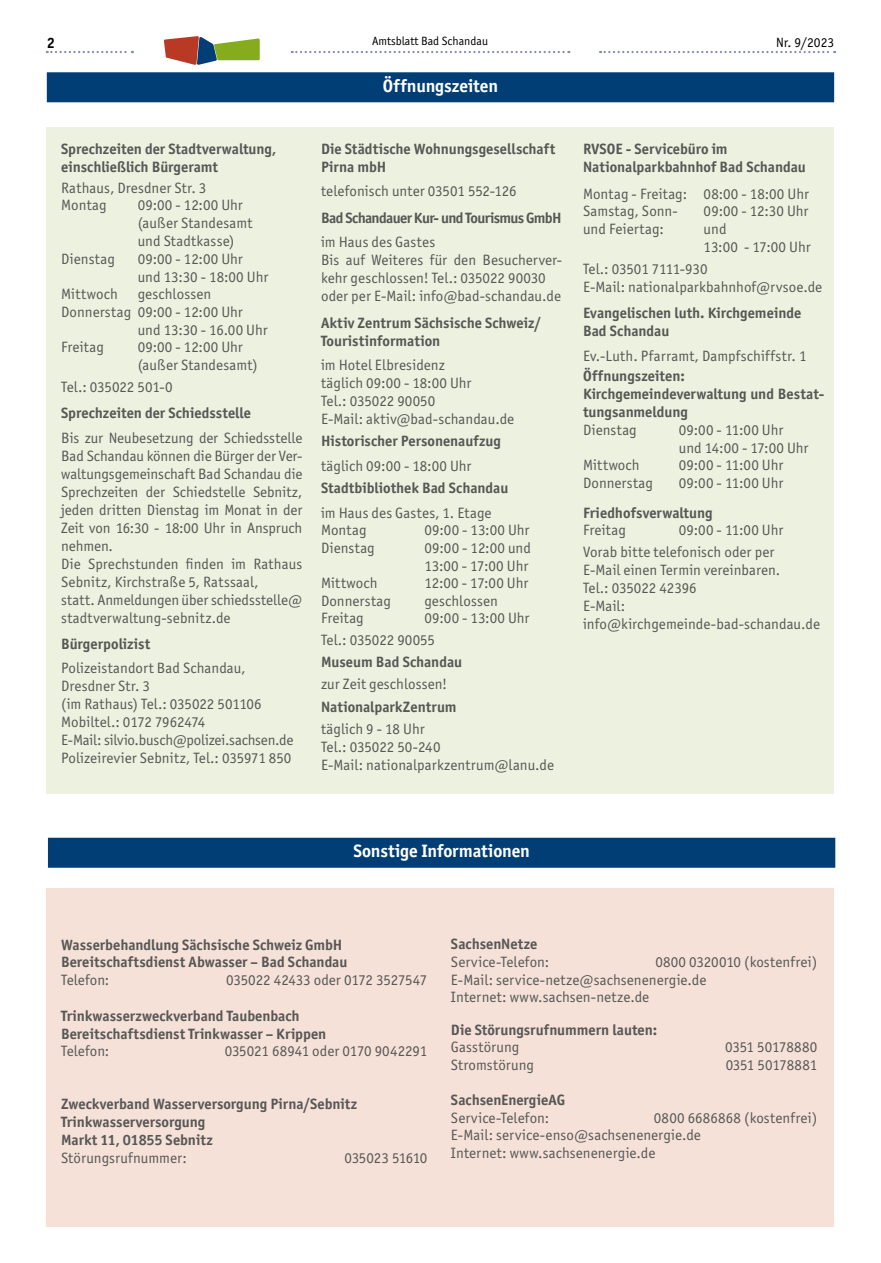
<style>
.page{position:relative;width:881px;height:1263px;background:#fff}
.page>*{position:absolute;margin:0;border:0;box-sizing:border-box;transform-origin:0 0}
.t1{font:700 18px "Officina San ITC";letter-spacing:-.005em;color:#fff}
.t2{font:15px/18px "Officina San ITC";letter-spacing:.005em;color:#575756}
.t3{font:700 15px/18px "Officina San ITC";color:#575756}
.t4{font:700 15px "Officina San ITC";letter-spacing:-.045em;color:#575756}
.t5{font:15px "Officina San ITC";letter-spacing:-.015em;color:#575756}
.t6{font:15px "Officina San ITC";letter-spacing:-.02em;color:#575756}
.t7{font:700 15px "Officina San ITC";color:#000}
.t8{font:13.5px "Officina San ITC";color:#000}
.t9{font:12px "Officina San ITC";color:#000}
</style>
<div class="page">
<svg style="left:291px;top:51px;width:278px;height:2px"></svg>
<svg style="left:47px;top:51px;width:86px;height:2px"></svg>
<svg style="left:600px;top:51px;width:234px;height:2px"></svg>
<svg style="left:164px;top:36px;width:95px;height:29px"></svg>
<div style="left:47px;top:72px;width:786px;height:30px;background:#003e75"></div>
<div style="left:48px;top:838px;width:787px;height:30px;background:#003e75"></div>
<div style="left:47px;top:889px;width:786px;height:338px;background:#f5e1d8"></div>
<div style="left:47px;top:128px;width:786px;height:666px;background:#edf2e0"></div>
<p class="t7" style="left:47px;top:34px;width:10px">2</p>
<p class="t9" style="left:372px;top:34px;width:117px">Amtsblatt Bad Schandau</p>
<p class="t8" style="left:775px;top:34px;width:60px">Nr. 9/2023</p>
<p class="t1" style="left:383px;top:74px;width:117px">Öffnungszeiten</p>
<p class="t3" style="left:61px;top:140px;width:217px">Sprechzeiten der Stadtverwaltung, einschließlich Bürgeramt</p>
<p class="t2" style="left:61px;top:179px;width:147px;line-height:17.5px">Rathaus, Dresdner Str. 3<br>Montag</p>
<p class="t2" style="left:138px;top:196px;width:116px">09:00 - 12:00 Uhr (außer Standesamt und Stadtkasse)</p>
<p class="t2" style="left:61px;top:249px;width:55px">Dienstag</p>
<p class="t2" style="left:138px;top:249px;width:132px">09:00 - 12:00 Uhr und 13:30 - 18:00 Uhr</p>
<p class="t2" style="left:61px;top:285px;width:58px">Mittwoch</p>
<p class="t2" style="left:138px;top:285px;width:75px">geschlossen</p>
<p class="t2" style="left:61px;top:303px;width:183px">Donnerstag 09:00 - 12:00 Uhr</p>
<p class="t2" style="left:138px;top:321px;width:131px">und 13:30 - 16.00 Uhr</p>
<p class="t2" style="left:61px;top:338px;width:44px">Freitag</p>
<p class="t2" style="left:138px;top:338px;width:121px">09:00 - 12:00 Uhr (außer Standesamt)</p>
<p class="t2" style="left:61px;top:377px;width:113px">Tel.: 035022 501-0</p>
<p class="t3" style="left:61px;top:404px;width:191px">Sprechzeiten der Schiedsstelle</p>
<p class="t2" style="left:61px;top:428px;width:242px">Bis zur Neubesetzung der Schiedsstelle Bad Schandau können die Bürger der Ver&shy;waltungsgemeinschaft Bad Schandau die Sprechzeiten der Schiedstelle Sebnitz, jeden dritten Dienstag im Monat in der Zeit von 16:30 - 18:00 Uhr in Anspruch nehmen.<br>Die Sprechstunden finden im Rathaus Sebnitz, Kirchstraße 5, Ratssaal,<br>statt. Anmeldungen über schiedsstelle@ stadtverwaltung-sebnitz.de</p>
<p class="t3" style="left:61px;top:635px;width:91px">Bürgerpolizist</p>
<p class="t2" style="left:61px;top:659px;width:233px">Polizeistandort Bad Schandau,<br>Dresdner Str. 3<br>(im Rathaus) Tel.: 035022 501106<br>Mobiltel.: 0172 7962474<br>E-Mail: silvio.busch@polizei.sachsen.de<br>Polizeirevier Sebnitz, Tel.: 035971 850</p>
<p class="t3" style="left:321px;top:140px;width:236px">Die Städtische Wohnungsgesellschaft<br>Pirna mbH</p>
<p class="t2" style="left:321px;top:182px;width:197px">telefonisch unter 03501 552-126</p>
<p class="t4" style="left:321px;top:208px;width:242px">Bad Schandauer Kur- und Tourismus GmbH</p>
<p class="t2" style="left:321px;top:233px;width:242px">im Haus des Gastes<br>Bis auf Weiteres für den Besucherver&shy;kehr geschlossen! Tel.: 035022 90030 oder per E-Mail: info@bad-schandau.de</p>
<p class="t3" style="left:321px;top:313px;width:221px">Aktiv Zentrum Sächsische Schweiz/<br>Touristinformation</p>
<p class="t2" style="left:321px;top:356px;width:194px">im Hotel Elbresidenz<br>täglich 09:00 - 18:00 Uhr<br>Tel.: 035022 90050<br>E-Mail: aktiv@bad-schandau.de</p>
<p class="t3" style="left:321px;top:432px;width:181px">Historischer Personenaufzug</p>
<p class="t2" style="left:321px;top:456px;width:152px">täglich 09:00 - 18:00 Uhr</p>
<p class="t3" style="left:321px;top:479px;width:189px">Stadtbibliothek Bad Schandau</p>
<p class="t2" style="left:321px;top:504px;width:172px;line-height:17.5px">im Haus des Gastes, 1. Etage<br>Montag</p>
<p class="t2" style="left:424px;top:521px;width:107px">09:00 - 13:00 Uhr</p>
<p class="t2" style="left:321px;top:539px;width:55px">Dienstag</p>
<p class="t2" style="left:424px;top:539px;width:108px">09:00 - 12:00 und<br>13:00 - 17:00 Uhr</p>
<p class="t2" style="left:321px;top:574px;width:58px">Mittwoch</p>
<p class="t2" style="left:424px;top:574px;width:105px">12:00 - 17:00 Uhr</p>
<p class="t2" style="left:321px;top:592px;width:71px">Donnerstag</p>
<p class="t2" style="left:424px;top:592px;width:75px">geschlossen</p>
<p class="t2" style="left:321px;top:609px;width:44px">Freitag</p>
<p class="t2" style="left:321px;top:608px;width:210px;line-height:21.3px;text-indent:103px">09:00 - 13:00 Uhr<br>Tel.: 035022 90055</p>
<p class="t3" style="left:321px;top:653px;width:143px">Museum Bad Schandau</p>
<p class="t2" style="left:321px;top:675px;width:128px">zur Zeit geschlossen!</p>
<p class="t3" style="left:321px;top:697px;width:137px">NationalparkZentrum</p>
<p class="t2" style="left:321px;top:720px;width:234px">täglich 9 - 18 Uhr<br>Tel.: 035022 50-240<br>E-Mail: nationalparkzentrum@lanu.de</p>
<p class="t3" style="left:583px;top:139px;width:224px">RVSOE - Servicebüro im<br>Nationalparkbahnhof Bad Schandau</p>
<p class="t2" style="left:583px;top:185px;width:227px">Montag - Freitag: 08:00 - 18:00 Uhr<br>Samstag, Sonn-<br>und Feiertag:</p>
<p class="t2" style="left:703px;top:202px;width:108px">09:00 - 12:30 Uhr und<br>13:00 - 17:00 Uhr</p>
<p class="t2" style="left:583px;top:259px;width:240px">Tel.: 03501 7111-930<br>E-Mail: nationalparkbahnhof@rvsoe.de</p>
<p class="t3" style="left:583px;top:304px;width:220px">Evangelischen luth. Kirchgemeinde<br>Bad Schandau</p>
<p class="t2" style="left:583px;top:346px;width:225px">Ev.-Luth. Pfarramt, Dampfschiffstr. 1</p>
<p class="t3" style="left:583px;top:367px;width:242px">Öffnungszeiten:<br>Kirchgemeindeverwaltung und Bestat&shy;tungsanmeldung</p>
<p class="t2" style="left:583px;top:420px;width:55px">Dienstag</p>
<p class="t2" style="left:678px;top:420px;width:131px">09:00 - 11:00 Uhr und 14:00 - 17:00 Uhr</p>
<p class="t2" style="left:583px;top:456px;width:58px">Mittwoch</p>
<p class="t2" style="left:678px;top:456px;width:106px">09:00 - 11:00 Uhr</p>
<p class="t2" style="left:583px;top:474px;width:71px">Donnerstag</p>
<p class="t2" style="left:678px;top:474px;width:106px">09:00 - 11:00 Uhr</p>
<p class="t3" style="left:583px;top:504px;width:131px">Friedhofsverwaltung</p>
<p class="t2" style="left:583px;top:521px;width:44px">Freitag</p>
<p class="t2" style="left:583px;top:520px;width:202px;line-height:21.3px;text-indent:96px">09:00 - 11:00 Uhr<br>Vorab bitte telefonisch oder per</p>
<p class="t2" style="left:583px;top:561px;width:238px">E-Mail einen Termin vereinbaren.<br>Tel.: 035022 42396<br>E-Mail: info@kirchgemeinde-bad-schandau.de</p>
<p class="t1" style="left:353px;top:840px;width:178px">Sonstige Informationen</p>
<p class="t3" style="left:61px;top:935px;width:288px">Wasserbehandlung Sächsische Schweiz GmbH<br>Bereitschaftsdienst Abwasser – Bad Schandau</p>
<p class="t2" style="left:61px;top:971px;width:50px">Telefon:</p>
<p class="t5" style="left:226px;top:971px;width:202px">035022 42433 oder 0172 3527547</p>
<p class="t3" style="left:61px;top:1007px;width:266px">Trinkwasserzweckverband Taubenbach<br>Bereitschaftsdienst Trinkwasser – Krippen</p>
<p class="t2" style="left:61px;top:1042px;width:50px">Telefon:</p>
<p class="t2" style="left:224px;top:1042px;width:204px">035021 68941 oder 0170 9042291</p>
<p class="t3" style="left:61px;top:1095px;width:297px">Zweckverband Wasserversorgung Pirna/Sebnitz<br>Trinkwasserversorgung<br>Markt 11, 01855 Sebnitz</p>
<p class="t2" style="left:61px;top:1148px;width:127px">Störungsrufnummer:</p>
<p class="t6" style="left:344px;top:1149px;width:84px">035023 51610</p>
<p class="t3" style="left:451px;top:935px;width:88px">SachsenNetze</p>
<p class="t2" style="left:451px;top:953px;width:100px">Service-Telefon:</p>
<p class="t2" style="left:451px;top:953px;width:367px;line-height:17.5px;text-indent:204px">0800 0320010 (kostenfrei)<br>E-Mail: service-netze@sachsenenergie.de<br>Internet: www.sachsen-netze.de</p>
<p class="t3" style="left:451px;top:1020px;width:208px">Die Störungsrufnummern lauten:</p>
<p class="t2" style="left:451px;top:1038px;width:70px">Gasstörung</p>
<p class="t2" style="left:725px;top:1038px;width:93px">0351 50178880</p>
<p class="t2" style="left:451px;top:1056px;width:85px">Stromstörung</p>
<p class="t2" style="left:725px;top:1056px;width:93px">0351 50178881</p>
<p class="t3" style="left:451px;top:1091px;width:116px">SachsenEnergieAG</p>
<p class="t2" style="left:451px;top:1109px;width:100px">Service-Telefon:</p>
<p class="t2" style="left:451px;top:1109px;width:367px;line-height:17.5px;text-indent:203px">0800 6686868 (kostenfrei)<br>E-Mail: service-enso@sachsenenergie.de<br>Internet: www.sachsenenergie.de</p>
</div>
